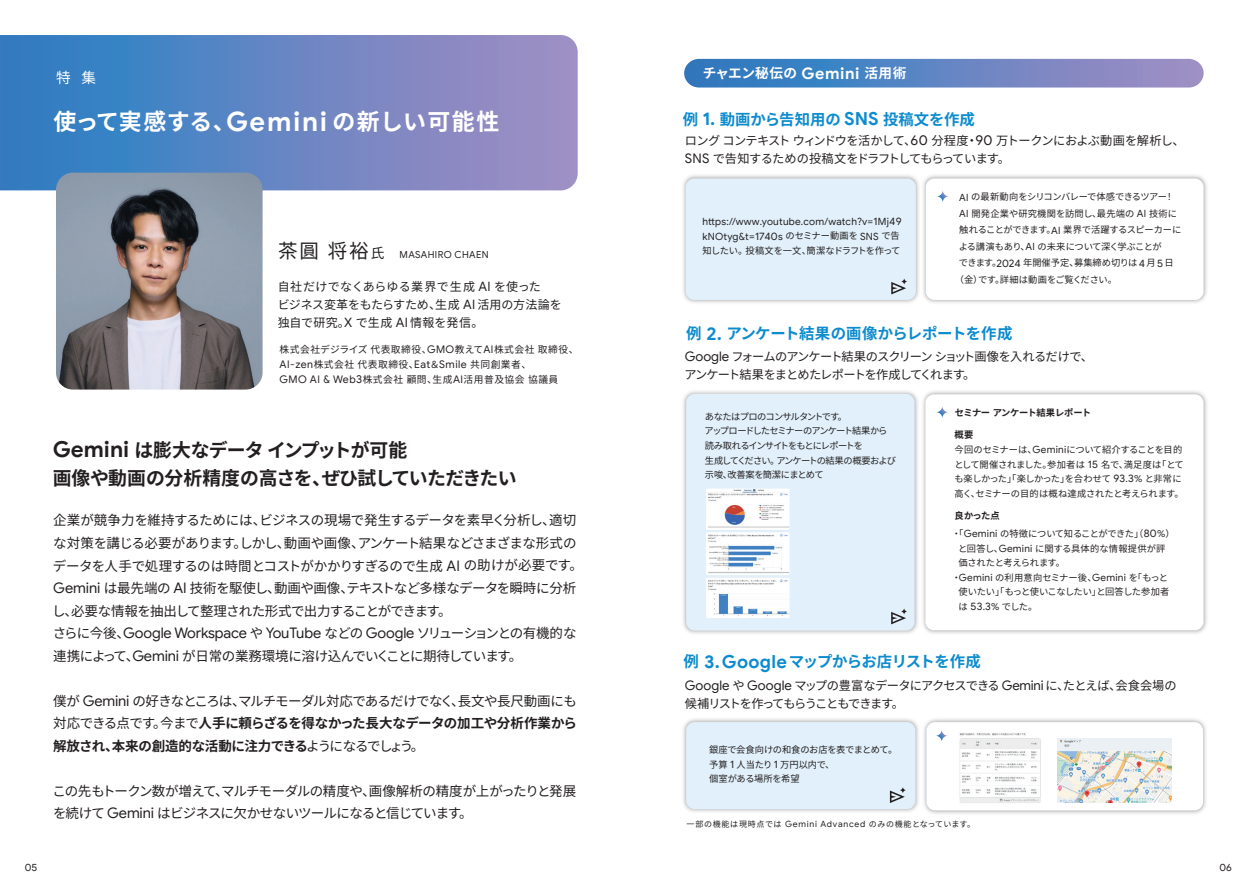
<style>
.page{position:relative;width:1259px;height:893px;background:#fff}
.page>*{position:absolute;margin:0;border:0;box-sizing:border-box;transform-origin:0 0}
.t1{font:700 22.95px "Noto Sans CJ Kjp";letter-spacing:.015em;color:#fff}
.t2{font:700 18.9px/28.5px "Noto Sans CJ Kjp";letter-spacing:-.03em;color:#231f20}
.t3{font:700 15.45px "Noto Sans CJ Kjp";letter-spacing:-.02em;color:#0c8bce}
.t4{font:700 15.45px "Noto Sans CJ Kjp";letter-spacing:-.04em;color:#0c8bce}
.t5{font:700 15.45px "Noto Sans CJ Kjp";color:#0c8bce}
.t6{font:14.7px "Noto Sans CJ Kjp";color:#fff}
.t7{font:14.55px "Google Sans";letter-spacing:-.01em;color:#231f20}
.t8{font:700 13.65px "Noto Sans CJ Kjp";letter-spacing:.02em;color:#fff}
.t9{font:13.5px/22.5px "Noto Sans CJ Kjp";letter-spacing:-.04em;color:#231f20}
.t10{font:12.15px/18px "Noto Sans CJ Kjp";letter-spacing:-.07em;color:#231f20}
.t11{font:12.15px/18px "Noto Sans CJ Kjp";letter-spacing:-.05em;color:#231f20}
.t12{font:12px/18px "Noto Sans CJ Kjp";letter-spacing:.005em;color:#231f20}
.t13{font:10.35px "Google Sans";color:#231f20}
.t14{font:10.05px/14.5px "Google Sans";letter-spacing:.02em;color:#231f20}
.t15{font:9.75px/15px "Noto Sans CJ Kjp";letter-spacing:.05em;color:#231f20}
.t16{font:9.75px "Google Sans";letter-spacing:.035em;color:#231f20}
.t17{font:9.3px/14.5px "Noto Sans CJ Kjp";letter-spacing:-.02em;color:#231f20}
.t18{font:9.3px/18.3px "Noto Sans CJ Kjp";letter-spacing:-.04em;color:#231f20}
.t19{font:9.3px/14.5px "Noto Sans CJ Kjp";letter-spacing:-.095em;color:#231f20}
.t20{font:9.3px "Noto Sans CJ Kjp";letter-spacing:.005em;color:#231f20}
.t21{font:9.3px "Noto Sans CJ Kjp";color:#231f20}
.t22{font:9.3px "Noto Sans CJ Kjp";letter-spacing:.025em;color:#231f20}
.t23{font:9.3px "Noto Sans CJ Kjp";letter-spacing:.015em;color:#231f20}
.t24{font:700 9.3px "Noto Sans CJ Kjp";letter-spacing:-.03em;color:#231f20}
.t25{font:7.95px "Noto Sans CJ Kjp";letter-spacing:.075em;color:#231f20}
.s1{font-family:"Google Sans";font-size:26.85px}
.s2{font-family:"Noto Sans CJ Kjp";font-size:19.5px}
.s3{font-family:"Noto Sans CJ Kjp";font-size:13.65px}
.s4{font-family:"Google Sans";font-size:12.9px}
.s5{font-family:"Google Sans";font-size:10.5px}
.s6{font-family:"Google Sans";font-size:11.25px}
.s7{font-family:"Google Sans";font-size:22.05px}
.s8{font-family:"Google Sans";font-size:14.55px}
.s9{font-family:"Noto Sans CJ Kjp";font-size:13.5px}
.s10{font-weight:700}
.s11{font-family:"Google Sans";font-size:15.9px}
.s12{font-family:"Google Sans";font-size:18.15px}
.s13{font-family:"Google Sans";font-size:18px}
.s14{font-family:"Google Sans";font-size:14.1px}
.s15{font-family:"Google Sans";font-size:13.2px}
.s16{font-size:10.65px}
.s17{font-family:"Noto Sans CJ Kjp";font-size:9.3px}
.s18{font-family:"Google Sans";font-size:10.05px}
.s19{font-family:"Google Sans";font-size:10.65px}
.s20{font-family:"Koz Go Pr 6 N"}
.s21{font-family:"Google Sans";font-size:8.7px}
</style>
<div class="page">
<svg style="left:0;top:35px;width:578px;height:155px;background:#6786c3"></svg>
<img style="left:56px;top:173px;width:206px;height:217px">
<img style="left:683px;top:175px;width:236px;height:128px">
<div style="left:685px;top:179px;width:231px;height:121px;background:#e1f0fa;border-radius:9px"></div>
<img style="left:923px;top:175px;width:284px;height:128px">
<div style="left:926px;top:179px;width:277px;height:121px;background:#fff;border-radius:9px"></div>
<img style="left:683px;top:391px;width:235px;height:243px">
<div style="left:686px;top:394px;width:228px;height:237px;background:#e1f0fa;border-radius:9px"></div>
<img style="left:683px;top:719px;width:236px;height:93px">
<div style="left:686px;top:722px;width:229px;height:87px;background:#e1f0fa;border-radius:9px"></div>
<svg style="left:937px;top:191px;width:12px;height:11px"></svg>
<img style="left:923px;top:391px;width:284px;height:243px">
<div style="left:925px;top:394px;width:278px;height:236px;background:#fff;border-radius:9px"></div>
<img style="left:924px;top:719px;width:282px;height:95px">
<div style="left:926px;top:722px;width:277px;height:88px;background:#fff;border-radius:9px"></div>
<svg style="left:936px;top:406px;width:12px;height:12px"></svg>
<svg style="left:936px;top:730px;width:12px;height:12px"></svg>
<svg style="left:684px;top:59px;width:519px;height:29px;background:#6688c4"></svg>
<svg style="left:891px;top:278px;width:16px;height:16px"></svg>
<svg style="left:891px;top:608px;width:16px;height:16px"></svg>
<svg style="left:890px;top:787px;width:16px;height:16px"></svg>
<img style="left:959px;top:733px;width:82px;height:70px">
<img style="left:1057px;top:738px;width:114px;height:64px">
<img style="left:706px;top:489px;width:83px;height:41px">
<img style="left:706px;top:532px;width:83px;height:43px">
<img style="left:706px;top:578px;width:83px;height:40px">
<p class="t6" style="left:56px;top:70px;width:41px">特 集</p>
<h1 class="t1" style="left:53px;top:108px;width:447px">使って実感する、<span class="s1">Gemini</span> の新しい可能性</h1>
<p class="t16" style="left:278px;top:249px;width:212px"><span class="s2">茶圓将裕</span><span class="s3">氏　</span>MASAHIRO CHAEN</p>
<p class="t12" style="left:278px;top:278px;width:285px">自社だけでなくあらゆる業界で生成 <span class="s4">AI</span> を使った<br>ビジネス変革をもたらすため、生成 <span class="s4">AI</span> 活用の方法論を独自で研究。<span class="s4">X</span> で生成 <span class="s4">AI</span> 情報を発信。</p>
<p class="t15" style="left:280px;top:342px;width:300px">株式会社デジライズ代表取締役、<span class="s5">GMO</span>教えて<span class="s5">AI</span>株式会社取締役、<br><span class="s5">AI-zen</span>株式会社代表取締役、<span class="s5">Eat</span>＆<span class="s5">Smile</span> 共同創業者、<br><span class="s5">GMO AI &amp; Web</span><span class="s6">3</span>株式会社顧問、生成<span class="s5">AI</span>活用普及協会協議員</p>
<h2 class="t2" style="left:53px;top:436px;width:465px"><span class="s7">Gemini</span> は膨大なデータインプットが可能<br>画像や動画の分析精度の高さを、ぜひ試していただきたい</h2>
<p class="t9" style="left:52px;top:510px;width:532px">企業が競争力を維持するためには、ビジネスの現場で発生するデータを素早く分析し、適切な対策を講じる必要があります。しかし、動画や画像、アンケート結果などさまざまな形式のデータを人手で処理するのは時間とコストがかかりすぎるので生成 <span class="s8">AI</span> の助けが必要です。<span class="s8">Gemini</span> は最先端の <span class="s8">AI</span> 技術を駆使し、動画や画像、テキストなど多様なデータを瞬時に分析し、必要な情報を抽出して整理された形式で出力することができます。</p>
<p class="t7" style="left:53px;top:624px;width:525px"><span class="s9">さらに今後、</span>Google Workspace <span class="s9">や</span> YouTube <span class="s9">などの</span> Google <span class="s9">ソリューションとの有機的な</span></p>
<p class="t9" style="left:53px;top:645px;width:470px">連携によって、<span class="s8">Gemini</span> が日常の業務環境に溶け込んでいくことに期待しています。</p>
<p class="t9" style="left:53px;top:690px;width:525px;text-align:justify">僕が <span class="s8">Gemini</span> の好きなところは、マルチモーダル対応であるだけでなく、長文や長尺動画にも対応できる点です。今まで<span class="s10">人手に頼らざるを得なかった長大なデータの加工や分析作業から解放され、本来の創造的な活動に注力できる</span>ようになるでしょう。</p>
<p class="t9" style="left:52px;top:780px;width:525px">この先もトークン数が増えて、マルチモーダルの精度や、画像解析の精度が上がったりと発展を続けて <span class="s8">Gemini</span> はビジネスに欠かせないツールになると信じています。</p>
<p class="t8" style="left:703px;top:65px;width:205px">チャエン秘伝の <span class="s11">Gemini</span> 活用術</p>
<p class="t5" style="left:683px;top:110px;width:293px">例 <span class="s12">1</span><span class="s13">.</span> 動画から告知用の <span class="s13">SNS</span> 投稿文を作成</p>
<p class="t11" style="left:684px;top:132px;width:501px">ロングコンテキストウィンドウを活かして、<span class="s14">60</span> 分程度・<span class="s14">90</span> 万トークンにおよぶ動画を解析し、<br><span class="s15">SNS</span> で告知するための投稿文をドラフトしてもらっています。</p>
<p class="t14" style="left:702px;top:214px;width:201px">https://www.youtube.com/watch?v=<span class="s16">1</span>Mj<span class="s16">49 </span>kNOtyg&amp;t=<span class="s16">1740</span>s <span class="s17">のセミナー動画を</span> SNS <span class="s17">で告</span></p>
<p class="t18" style="left:702px;top:242px;width:199px">知したい。投稿文を一文、簡潔なドラフトを作って</p>
<p class="t18" style="left:959px;top:188px;width:216px"><span class="s18">AI</span> の最新動向をシリコンバレーで体感できるツアー！</p>
<p class="t22" style="left:959px;top:208px;width:219px"><span class="s18">AI</span> 開発企業や研究機関を訪問し、最先端の <span class="s18">AI</span> 技術に</p>
<p class="t18" style="left:959px;top:221px;width:223px">触れることができます。<span class="s18">AI</span> 業界で活躍するスピーカーに</p>
<p class="t18" style="left:958px;top:238px;width:205px">よる講演もあり、<span class="s18">AI</span> の未来について深く学ぶことが</p>
<p class="t21" style="left:959px;top:258px;width:216px">できます。<span class="s19">2024</span> 年開催予定、募集締め切りは<span class="s19">4</span>月<span class="s19">5</span>日</p>
<p class="t17" style="left:955px;top:272px;width:163px">（金）です。詳細は動画をご覧ください。</p>
<p class="t3" style="left:686px;top:325px;width:328px">例 <span class="s12">2</span><span class="s13">.</span> アンケート結果の画像からレポートを作成</p>
<p class="t10" style="left:684px;top:348px;width:410px"><span class="s15">Google</span> フォームのアンケート結果のスクリーンショット画像を入れるだけで、アンケート結果をまとめたレポートを作成してくれます。</p>
<p class="t19" style="left:704px;top:409px;width:193px">あなたはプロのコンサルタントです。<br>アップロードしたセミナーのアンケート結果から読み取れるインサイトをもとにレポートを<br>生成してください。アンケートの結果の概要および示唆、改善案を簡潔にまとめて</p>
<p class="t24" style="left:954px;top:408px;width:138px">セミナーアンケート結果レポート</p>
<p class="t17" style="left:954px;top:428px;width:231px"><span class="s10">概要<br></span>今回のセミナーは、<span class="s18">Gemini</span>について紹介することを目的として開催されました。参加者は <span class="s19">15</span> 名で、満足度は「とても楽しかった」「楽しかった」を合わせて <span class="s19">93</span><span class="s18">.</span><span class="s19">3</span><span class="s18">%</span> と非常に高く、セミナーの目的は概ね達成されたと考えられます。</p>
<p class="t18" style="left:951px;top:506px;width:225px;text-indent:3px"><span class="s10">良かった点<br></span><span class="s20">・</span>「<span class="s18">Gemini</span> の特徴について知ることができた」（<span class="s19">80</span><span class="s18">%</span>）</p>
<p class="t23" style="left:958px;top:543px;width:209px">と回答し、<span class="s18">Gemini</span> に関する具体的な情報提供が評</p>
<p class="t17" style="left:958px;top:556px;width:108px">価されたと考えられます。</p>
<p class="t20" style="left:951px;top:572px;width:218px"><span class="s20">・</span><span class="s18">Gemini</span> の利用意向セミナー後、<span class="s18">Gemini</span> を「もっと</p>
<p class="t18" style="left:958px;top:583px;width:212px">使いたい」「もっと使いこなしたい」と回答した参加者</p>
<p class="t18" style="left:958px;top:598px;width:80px">は <span class="s19">53</span><span class="s18">.</span><span class="s19">3</span><span class="s18">%</span> でした。</p>
<p class="t4" style="left:683px;top:653px;width:299px">例 <span class="s12">3</span><span class="s13">.Google</span>マップからお店リストを作成</p>
<p class="t10" style="left:685px;top:677px;width:493px"><span class="s15">Google</span> や <span class="s15">Google</span> マップの豊富なデータにアクセスできる <span class="s15">Gemini</span> に、たとえば、会食会場の候補リストを作ってもらうこともできます。</p>
<p class="t17" style="left:709px;top:743px;width:190px">銀座で会食向けの和食のお店を表でまとめて。予算 <span class="s19">1</span> 人当たり<span class="s19">1</span> 万円以内で、<br>個室がある場所を希望</p>
<p class="t25" style="left:686px;top:819px;width:290px">一部の機能は現時点では <span class="s21">Gemini Advanced</span> のみの機能となっています。</p>
<p class="t13" style="left:25px;top:861px;width:14px">05</p>
<p class="t13" style="left:1219px;top:861px;width:14px">06</p>
</div>
